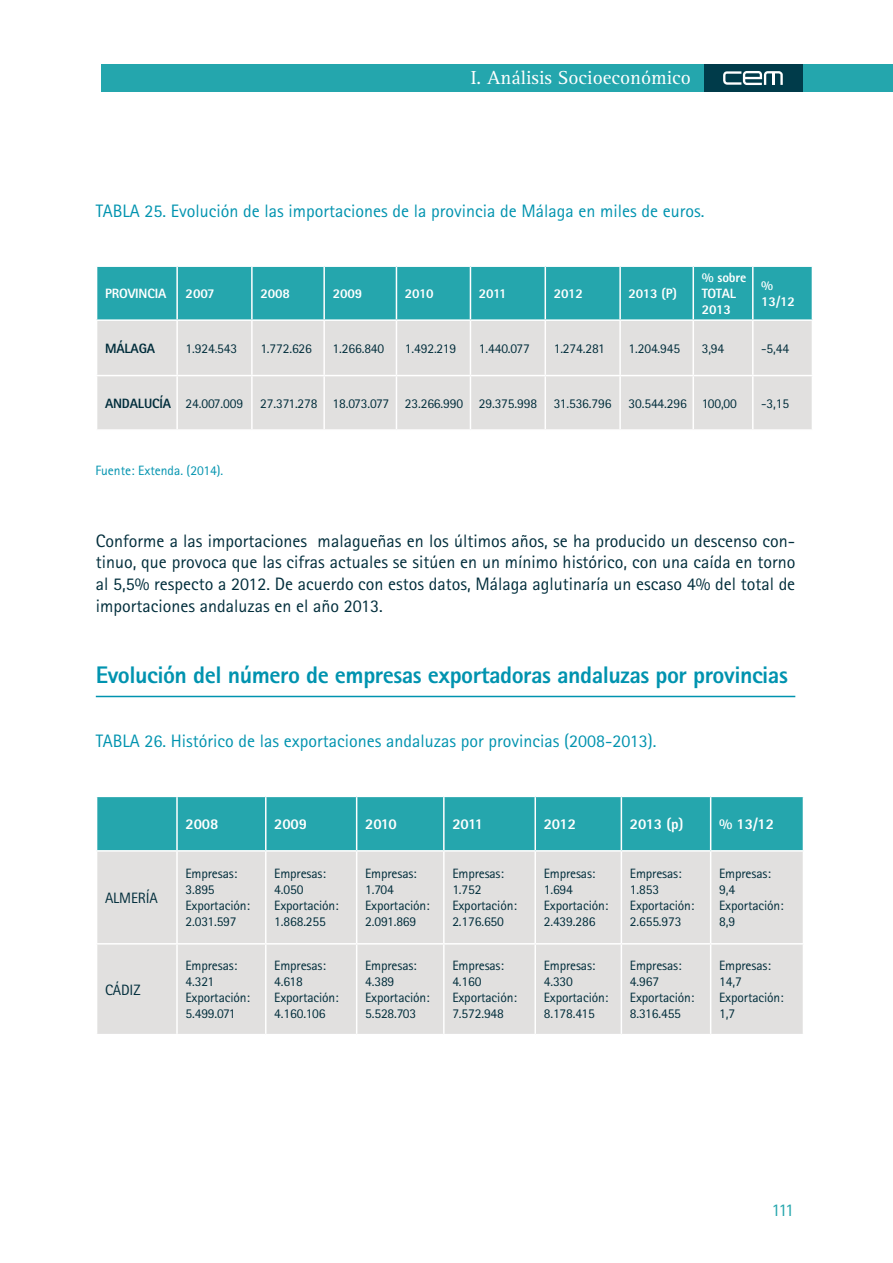
<style>
.page{position:relative;width:893px;height:1263px;background:#fff}
.page>*{position:absolute;margin:0;border:0;box-sizing:border-box;transform-origin:0 0}
.t1{font:800 24px "Rotis Sans Serif Std";letter-spacing:-.02em;color:#0093af}
.t2{font:19.5px "Rotis Serif Std";color:#fff}
.t3{font:18px/21.6px "Rotis Sans Serif Std";color:#002d3b;text-align:justify}
.t4{font:18px "Rotis Sans Serif Std";color:#0093af}
.t5{font:18px "Rotis Sans Serif Std";color:#24a6ad}
.t6{font:800 15px "Rotis Sans Serif Std";letter-spacing:-.01em;color:#fff}
.t7{font:15px "Rotis Sans Serif Std";color:#002d3b}
.t8{font:13.5px/16.2px "Rotis Sans Serif Std";letter-spacing:-.01em;color:#002d3b}
.t9{font:800 13.5px/16.2px "Rotis Sans Serif Std";letter-spacing:-.01em;color:#fff}
.t10{font:13.5px "Rotis Sans Serif Std";color:#0093af}
.t11{font:800 13.5px "Rotis Sans Serif Std";letter-spacing:-.01em;color:#002d3b}
</style>
<div class="page">
<div style="left:101px;top:64px;width:792px;height:27px;background:#24a6ad"></div>
<div style="left:704px;top:64px;width:98px;height:27px;background:#003b4a"></div>
<svg style="left:723px;top:71px;width:60px;height:14px"></svg>
<hr style="left:96px;top:696px;width:699px;height:1px;background:#0093af">
<div style="left:97px;top:267px;width:715px;height:52px;background:#25a6ad"></div>
<div style="left:97px;top:321px;width:715px;height:108px;background:#e1e0df"></div>
<hr style="left:176px;top:267px;width:2px;height:52px;background:#fff">
<hr style="left:251px;top:267px;width:2px;height:52px;background:#fff">
<hr style="left:323px;top:267px;width:2px;height:52px;background:#fff">
<hr style="left:396px;top:267px;width:1px;height:52px;background:#fff">
<hr style="left:470px;top:267px;width:1px;height:52px;background:#fff">
<hr style="left:545px;top:267px;width:1px;height:52px;background:#fff">
<hr style="left:619px;top:267px;width:2px;height:52px;background:#fff">
<hr style="left:692px;top:267px;width:2px;height:52px;background:#fff">
<hr style="left:752px;top:267px;width:1px;height:52px;background:#fff">
<hr style="left:176px;top:321px;width:2px;height:54px;background:#fff">
<hr style="left:251px;top:321px;width:2px;height:54px;background:#fff">
<hr style="left:323px;top:321px;width:2px;height:54px;background:#fff">
<hr style="left:396px;top:321px;width:1px;height:54px;background:#fff">
<hr style="left:470px;top:321px;width:1px;height:54px;background:#fff">
<hr style="left:545px;top:321px;width:1px;height:54px;background:#fff">
<hr style="left:619px;top:321px;width:2px;height:54px;background:#fff">
<hr style="left:692px;top:321px;width:2px;height:54px;background:#fff">
<hr style="left:752px;top:321px;width:1px;height:54px;background:#fff">
<hr style="left:96px;top:375px;width:81px;height:1px;background:#fff">
<hr style="left:177px;top:375px;width:75px;height:1px;background:#fff">
<hr style="left:176px;top:376px;width:2px;height:53px;background:#fff">
<hr style="left:252px;top:375px;width:72px;height:1px;background:#fff">
<hr style="left:251px;top:376px;width:2px;height:53px;background:#fff">
<hr style="left:324px;top:375px;width:72px;height:1px;background:#fff">
<hr style="left:323px;top:376px;width:2px;height:53px;background:#fff">
<hr style="left:396px;top:375px;width:74px;height:1px;background:#fff">
<hr style="left:396px;top:376px;width:1px;height:53px;background:#fff">
<hr style="left:470px;top:375px;width:75px;height:1px;background:#fff">
<hr style="left:470px;top:376px;width:1px;height:53px;background:#fff">
<hr style="left:545px;top:375px;width:75px;height:1px;background:#fff">
<hr style="left:545px;top:376px;width:1px;height:53px;background:#fff">
<hr style="left:620px;top:375px;width:73px;height:1px;background:#fff">
<hr style="left:619px;top:376px;width:2px;height:53px;background:#fff">
<hr style="left:693px;top:375px;width:60px;height:1px;background:#fff">
<hr style="left:692px;top:376px;width:2px;height:53px;background:#fff">
<hr style="left:753px;top:375px;width:60px;height:1px;background:#fff">
<hr style="left:752px;top:376px;width:1px;height:53px;background:#fff">
<div style="left:97px;top:797px;width:706px;height:53px;background:#25a6ad"></div>
<div style="left:97px;top:852px;width:706px;height:182px;background:#e1e0df"></div>
<hr style="left:176px;top:797px;width:2px;height:53px;background:#fff">
<hr style="left:265px;top:797px;width:1px;height:53px;background:#fff">
<hr style="left:356px;top:797px;width:1px;height:53px;background:#fff">
<hr style="left:443px;top:797px;width:2px;height:53px;background:#fff">
<hr style="left:534px;top:797px;width:2px;height:53px;background:#fff">
<hr style="left:621px;top:797px;width:1px;height:53px;background:#fff">
<hr style="left:710px;top:797px;width:1px;height:53px;background:#fff">
<hr style="left:176px;top:852px;width:2px;height:91px;background:#fff">
<hr style="left:356px;top:944px;width:1px;height:90px;background:#fff">
<hr style="left:443px;top:944px;width:2px;height:90px;background:#fff">
<hr style="left:534px;top:944px;width:2px;height:90px;background:#fff">
<hr style="left:621px;top:944px;width:1px;height:90px;background:#fff">
<hr style="left:710px;top:944px;width:1px;height:90px;background:#fff">
<hr style="left:265px;top:852px;width:1px;height:91px;background:#fff">
<hr style="left:266px;top:943px;width:91px;height:1px;background:#fff">
<hr style="left:356px;top:852px;width:1px;height:91px;background:#fff">
<hr style="left:357px;top:943px;width:87px;height:1px;background:#fff">
<hr style="left:443px;top:852px;width:2px;height:91px;background:#fff">
<hr style="left:444px;top:943px;width:91px;height:1px;background:#fff">
<hr style="left:534px;top:852px;width:2px;height:91px;background:#fff">
<hr style="left:535px;top:943px;width:86px;height:1px;background:#fff">
<hr style="left:621px;top:852px;width:1px;height:91px;background:#fff">
<hr style="left:621px;top:943px;width:90px;height:1px;background:#fff">
<hr style="left:711px;top:943px;width:93px;height:1px;background:#fff">
<hr style="left:710px;top:852px;width:1px;height:91px;background:#fff">
<hr style="left:96px;top:943px;width:81px;height:1px;background:#fff">
<hr style="left:177px;top:943px;width:89px;height:1px;background:#fff">
<hr style="left:176px;top:944px;width:2px;height:90px;background:#fff">
<hr style="left:265px;top:944px;width:1px;height:90px;background:#fff">
<h2 class="t2" style="left:471px;top:66px;width:222px">I. Análisis Socioeconómico</h2>
<h3 class="t4" style="left:96px;top:200px;width:18px">Tabla</h3>
<h3 class="t4" style="left:144px;top:200px;width:561px">25. Evolución de las importaciones de la provincia de Málaga en miles de euros.</h3>
<p class="t9" style="left:105px;top:285px;width:63px">PROVINCIA</p>
<p class="t9" style="left:186px;top:285px;width:30px">2007</p>
<p class="t9" style="left:260px;top:285px;width:31px">2008</p>
<p class="t9" style="left:333px;top:285px;width:31px">2009</p>
<p class="t9" style="left:405px;top:285px;width:30px">2010</p>
<p class="t9" style="left:479px;top:285px;width:29px">2011</p>
<p class="t9" style="left:554px;top:285px;width:31px">2012</p>
<p class="t9" style="left:629px;top:285px;width:50px">2013 (p)</p>
<p class="t9" style="left:702px;top:269px;width:46px">% sobre total<br>2013</p>
<p class="t9" style="left:761px;top:277px;width:35px">%<br>13/12</p>
<p class="t11" style="left:105px;top:339px;width:28px">Málaga</p>
<p class="t8" style="left:186px;top:340px;width:53px">1.924.543</p>
<p class="t8" style="left:260px;top:340px;width:53px">1.772.626</p>
<p class="t8" style="left:333px;top:340px;width:53px">1.266.840</p>
<p class="t8" style="left:405px;top:340px;width:53px">1.492.219</p>
<p class="t8" style="left:479px;top:340px;width:52px">1.440.077</p>
<p class="t8" style="left:554px;top:340px;width:53px">1.274.281</p>
<p class="t8" style="left:629px;top:340px;width:53px">1.204.945</p>
<p class="t8" style="left:702px;top:340px;width:24px">3,94</p>
<p class="t8" style="left:761px;top:340px;width:29px">-5,44</p>
<p class="t11" style="left:105px;top:394px;width:61px">Andalucía</p>
<p class="t8" style="left:186px;top:395px;width:59px">24.007.009</p>
<p class="t8" style="left:260px;top:395px;width:353px">27.371.278 18.073.077 23.266.990 29.375.998 31.536.796</p>
<p class="t8" style="left:628px;top:395px;width:110px">30.544.296 100,00</p>
<p class="t8" style="left:761px;top:395px;width:29px">-3,15</p>
<p class="t10" style="left:95px;top:462px;width:129px">Fuente: Extenda. (2014).</p>
<p class="t3" style="left:96px;top:530px;width:701px">Conforme a las importaciones malagueñas en los últimos años, se ha producido un descenso con&shy;tinuo, que provoca que las cifras actuales se sitúen en un mínimo histórico, con una caída en torno al 5,5% respecto a 2012. De acuerdo con estos datos, Málaga aglutinaría un escaso 4% del total de importaciones andaluzas en el año 2013.</p>
<h1 class="t1" style="left:96px;top:659px;width:694px">Evolución del número de empresas exportadoras andaluzas por provincias</h1>
<h3 class="t4" style="left:96px;top:730px;width:18px">Tabla</h3>
<h3 class="t4" style="left:144px;top:730px;width:513px">26. Histórico de las exportaciones andaluzas por provincias (2008-2013).</h3>
<p class="t7" style="left:105px;top:889px;width:17px">Almería</p>
<p class="t7" style="left:105px;top:981px;width:16px">Cádiz</p>
<p class="t6" style="left:185px;top:814px;width:34px">2008</p>
<p class="t6" style="left:274px;top:814px;width:34px">2009</p>
<p class="t6" style="left:365px;top:814px;width:33px">2010</p>
<p class="t6" style="left:452px;top:814px;width:32px">2011</p>
<p class="t6" style="left:544px;top:814px;width:34px">2012</p>
<p class="t6" style="left:630px;top:814px;width:55px">2013 (p)</p>
<p class="t6" style="left:719px;top:814px;width:56px">% 13/12</p>
<p class="t8" style="left:185px;top:865px;width:66px">Empresas:<br>3.895<br>Exportación:<br>2.031.597</p>
<p class="t8" style="left:274px;top:865px;width:66px">Empresas:<br>4.050<br>Exportación:<br>1.868.255</p>
<p class="t8" style="left:365px;top:865px;width:66px">Empresas:<br>1.704<br>Exportación:<br>2.091.869</p>
<p class="t8" style="left:452px;top:865px;width:66px">Empresas:<br>1.752<br>Exportación:<br>2.176.650</p>
<p class="t8" style="left:544px;top:865px;width:66px">Empresas:<br>1.694<br>Exportación:<br>2.439.286</p>
<p class="t8" style="left:630px;top:865px;width:66px">Empresas:<br>1.853<br>Exportación:<br>2.655.973</p>
<p class="t8" style="left:719px;top:865px;width:66px">Empresas:<br>9,4<br>Exportación:<br>8,9</p>
<p class="t8" style="left:185px;top:957px;width:66px">Empresas:<br>4.321<br>Exportación:<br>5.499.071</p>
<p class="t8" style="left:274px;top:957px;width:66px">Empresas:<br>4.618<br>Exportación:<br>4.160.106</p>
<p class="t8" style="left:365px;top:957px;width:66px">Empresas:<br>4.389<br>Exportación:<br>5.528.703</p>
<p class="t8" style="left:452px;top:957px;width:66px">Empresas:<br>4.160<br>Exportación:<br>7.572.948</p>
<p class="t8" style="left:544px;top:957px;width:66px">Empresas:<br>4.330<br>Exportación:<br>8.178.415</p>
<p class="t8" style="left:630px;top:957px;width:66px">Empresas:<br>4.967<br>Exportación:<br>8.316.455</p>
<p class="t8" style="left:719px;top:957px;width:66px">Empresas:<br>14,7<br>Exportación:<br>1,7</p>
<h3 class="t5" style="left:772px;top:1199px;width:24px">111</h3>
</div>
